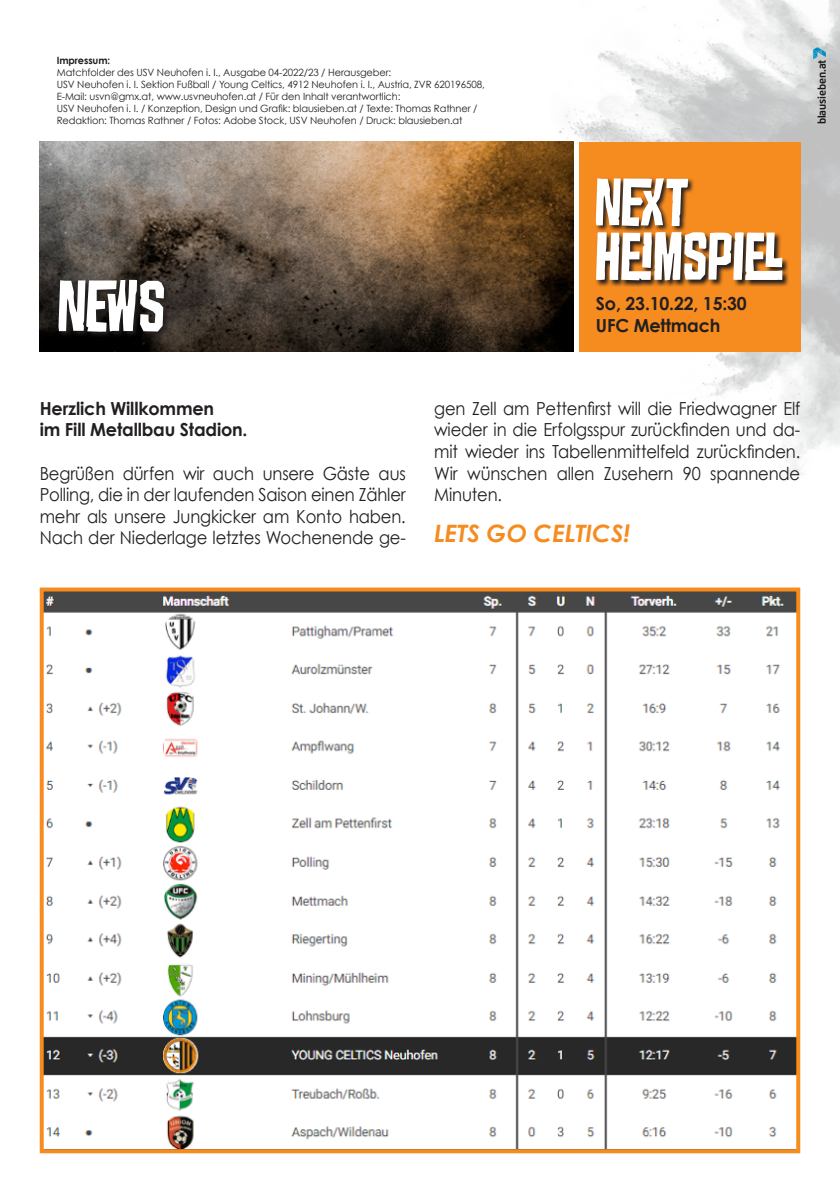
<style>
.page{position:relative;width:840px;height:1191px;background:#fff}
.page>*{position:absolute;margin:0;border:0;box-sizing:border-box;transform-origin:0 0}
.t1{font:80px "Croteau";color:#fff}
.t2{font:74px/54px "Croteau";color:#fff}
.t3{font:italic 700 24px "Century Gothic";color:#f68b1f}
.t4{font:18px/21.6px "Century Gothic";letter-spacing:-.01em;color:#231f20;text-align:justify;scale:.91 1}
.t5{font:700 18px/21.6px "Century Gothic";letter-spacing:-.01em;color:#231f20}
.t6{font:700 11px "Flexo";letter-spacing:-.01em;color:#231f20;scale:.96 1}
.t7{font:10px/12px "Century Gothic";letter-spacing:-.01em;color:#231f20}
.t8{font:700 10px "Century Gothic";letter-spacing:-.01em;color:#231f20}
</style>
<div class="page">
<img style="left:550px;top:0;width:289px;height:480px">
<img style="left:40px;top:142px;width:533px;height:209px">
<div style="left:578px;top:142px;width:221px;height:209px;background:#f68b1f"></div>
<svg style="left:57px;top:278px;width:114px;height:60px;background:#231e1d"></svg>
<svg style="left:596px;top:178px;width:192px;height:109px"></svg>
<svg style="left:39px;top:587px;width:762px;height:567px"></svg>
<p class="t8" style="left:57px;top:54px;width:55px">Impressum:</p>
<p class="t7" style="left:57px;top:66px;width:429px">Matchfolder des USV Neuhofen i. I., Ausgabe 04-2022/23 / Herausgeber:<br>USV Neuhofen i. I. Sektion Fußball / Young Celtics, 4912 Neuhofen i. I., Austria, ZVR 620196508, E-Mail: usvn@gmx.at, www.usvneuhofen.at / Für den Inhalt verantwortlich:<br>USV Neuhofen i. I. / Konzeption, Design und Grafik: blausieben.at / Texte: Thomas Rathner / Redaktion: Thomas Rathner / Fotos: Adobe Stock, USV Neuhofen / Druck: blausieben.at</p>
<h1 class="t1" style="left:57px;top:272px;width:109px">NEWS</h1>
<h2 class="t2" style="left:593px;top:176px;width:169px">NEXT<br>HEIMSPIEL</h2>
<h3 class="t5" style="left:595px;top:292px;width:152px">So, 23.10.22, 15:30<br>UFC Mettmach</h3>
<p class="t6" style="left:814px;top:124px;width:69px;rotate:-90deg">blausieben.at</p>
<h3 class="t5" style="left:40px;top:397px;width:209px">Herzlich Willkommen<br>im Fill Metallbau Stadion.</h3>
<h3 class="t4" style="left:40px;top:462px;width:403px">Begrüßen dürfen wir auch unsere Gäste aus Polling, die in der laufenden Saison einen Zähler mehr als unsere Jungkicker am Konto haben.<br>Nach der Niederlage letztes Wochenende ge-</h3>
<h3 class="t4" style="left:434px;top:397px;width:403px">gen Zell am Pettenfirst will die Friedwagner Elf wieder in die Erfolgsspur zurückfinden und da&shy;mit wieder ins Tabellenmittelfeld zurückfinden.<br>Wir wünschen allen Zusehern 90 spannende Minuten.</h3>
<h3 class="t3" style="left:434px;top:518px;width:197px">LETS GO CELTICS!</h3>
</div>
